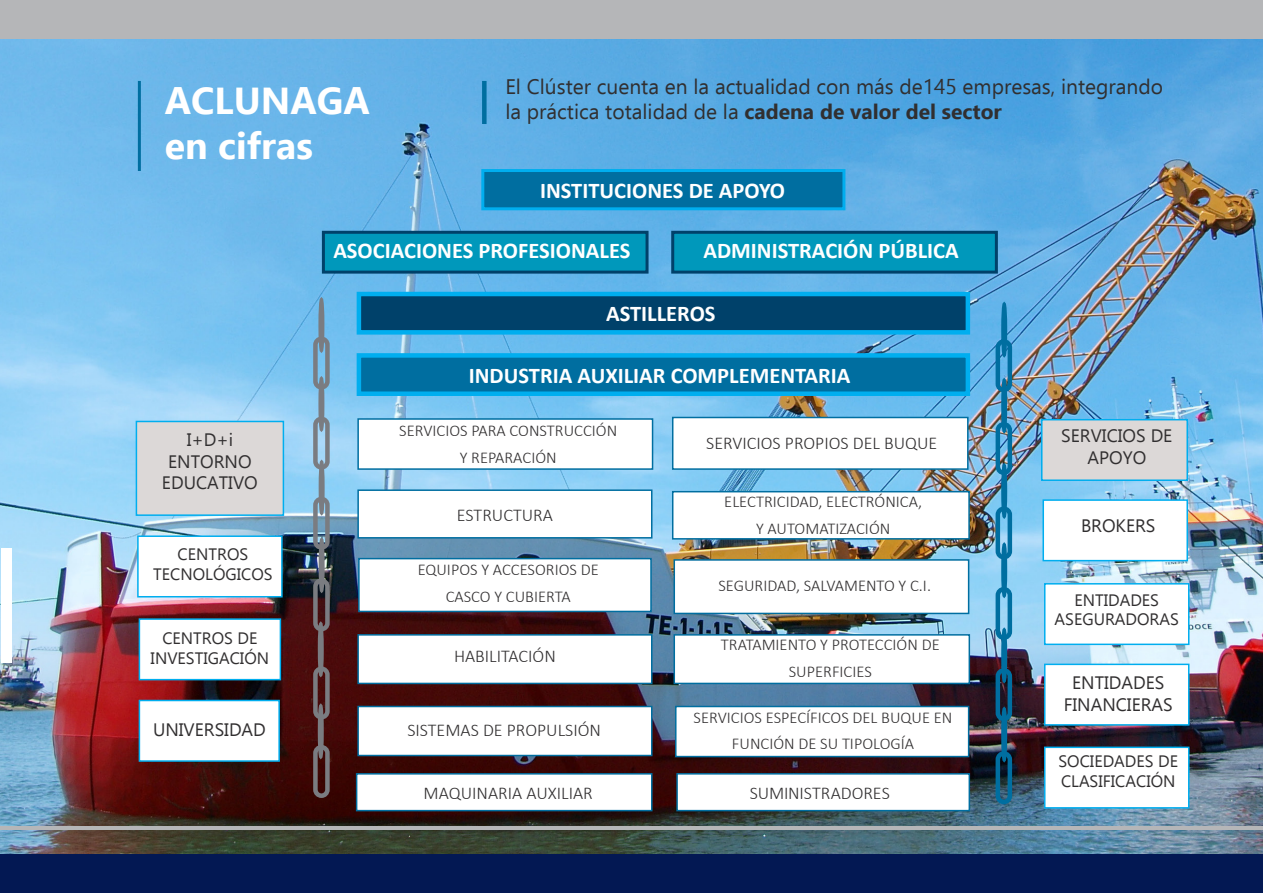
<style>
.page{position:relative;width:1263px;height:893px;background:#fff}
.page>*{position:absolute;margin:0;border:0;box-sizing:border-box;transform-origin:0 0}
.t1{font:700 37.5px/45px "Ebrima";color:#fff}
.t2{font:700 22.5px "Calibri";color:#fff}
.t3{font:21px/25.2px "Ebrima";color:#312f30}
.t4{font:300 18px "Calibri";color:#312f30}
.t5{font:18px/21.6px "Ebrima";color:#312f30;text-align:center}
.t6{font:300 16.5px/27px "Calibri";color:#312f30;text-align:center}
.t7{font:16.5px/19.8px "Ebrima";color:#312f30;text-align:center}
.s1{font-weight:700}
</style>
<div class="page">
<img style="left:0;top:38px;width:1263px;height:817px">
<div style="left:0;top:0;width:1263px;height:38px;background:#b5b6b8"></div>
<div style="left:2px;top:548px;width:10px;height:114px;background:#fff"></div>
<hr style="left:0;top:826px;width:1263px;height:3px;background:#b5b6b8">
<div style="left:0;top:855px;width:1263px;height:38px;background:#031853"></div>
<div style="left:481px;top:169px;width:364px;height:41px;background:#006ea0;border:3px solid #00aeef"></div>
<div style="left:322px;top:231px;width:326px;height:43px;background:#0098bb;border:3px solid #00416a"></div>
<div style="left:357px;top:418px;width:296px;height:52px;background:#fff;border:2px solid #006ea0"></div>
<div style="left:671px;top:231px;width:327px;height:43px;background:#0098bb;border:3px solid #00416a"></div>
<div style="left:357px;top:292px;width:613px;height:43px;background:#00416a;border:4px solid #00aeef"></div>
<div style="left:357px;top:353px;width:613px;height:43px;background:#006ea0;border:4px solid #00aeef"></div>
<div style="left:318px;top:298px;width:6px;height:54px;border:3px solid #7a7c81;border-radius:50%"></div>
<div style="left:313px;top:337px;width:17px;height:53px;border:4px solid #7a7c81;border-radius:6px"></div>
<div style="left:313px;top:417px;width:17px;height:53px;border:4px solid #7a7c81;border-radius:6px"></div>
<div style="left:313px;top:745px;width:17px;height:53px;border:4px solid #7a7c81;border-radius:6px"></div>
<div style="left:313px;top:666px;width:17px;height:53px;border:4px solid #7a7c81;border-radius:6px"></div>
<div style="left:313px;top:578px;width:17px;height:53px;border:4px solid #7a7c81;border-radius:6px"></div>
<div style="left:313px;top:497px;width:17px;height:53px;border:4px solid #7a7c81;border-radius:6px"></div>
<div style="left:318px;top:377px;width:6px;height:54px;border:3px solid #7a7c81;border-radius:50%"></div>
<div style="left:319px;top:460px;width:6px;height:55px;border:3px solid #7a7c81;border-radius:50%"></div>
<div style="left:319px;top:538px;width:6px;height:54px;border:3px solid #7a7c81;border-radius:50%"></div>
<div style="left:318px;top:622px;width:6px;height:55px;border:3px solid #7a7c81;border-radius:50%"></div>
<div style="left:318px;top:704px;width:6px;height:55px;border:3px solid #7a7c81;border-radius:50%"></div>
<div style="left:139px;top:700px;width:141px;height:62px;background:#fff;border:2px solid #00aeef"></div>
<div style="left:1044px;top:747px;width:145px;height:62px;background:#fff;border:2px solid #00aeef"></div>
<div style="left:1044px;top:664px;width:145px;height:62px;background:#fff;border:2px solid #00aeef"></div>
<div style="left:1044px;top:583px;width:145px;height:62px;background:#fff;border:2px solid #00aeef"></div>
<div style="left:1041px;top:419px;width:147px;height:62px;background:#dcd8d7;border:2px solid #00aeef"></div>
<div style="left:1042px;top:499px;width:146px;height:62px;background:#fff;border:2px solid #00aeef"></div>
<div style="left:139px;top:618px;width:142px;height:62px;background:#fff;border:2px solid #00aeef"></div>
<div style="left:137px;top:535px;width:146px;height:62px;background:#fff;border:2px solid #00aeef"></div>
<div style="left:136px;top:421px;width:148px;height:95px;background:#dcd8d7;border:2px solid #00aeef"></div>
<div style="left:357px;top:489px;width:295px;height:50px;background:#fff;border:2px solid #006ea0"></div>
<div style="left:358px;top:558px;width:294px;height:54px;background:#fff;border:2px solid #006ea0"></div>
<div style="left:357px;top:634px;width:295px;height:50px;background:#fff;border:2px solid #006ea0"></div>
<div style="left:357px;top:706px;width:295px;height:50px;background:#fff;border:2px solid #006ea0"></div>
<div style="left:356px;top:773px;width:296px;height:38px;background:#fff;border:2px solid #006ea0"></div>
<div style="left:672px;top:417px;width:296px;height:53px;background:#fff;border:2px solid #006ea0"></div>
<div style="left:673px;top:634px;width:297px;height:50px;background:#fff;border:2px solid #006ea0"></div>
<div style="left:675px;top:706px;width:294px;height:51px;background:#fff;border:2px solid #006ea0"></div>
<div style="left:676px;top:773px;width:294px;height:38px;background:#fff;border:2px solid #006ea0"></div>
<div style="left:672px;top:491px;width:298px;height:49px;background:#fff;border:2px solid #006ea0"></div>
<div style="left:673px;top:559px;width:296px;height:55px;background:#fff;border:2px solid #006ea0"></div>
<div style="left:1001px;top:302px;width:6px;height:55px;border:3px solid #006ea0;border-radius:50%"></div>
<div style="left:995px;top:339px;width:17px;height:53px;border:4px solid #006ea0;border-radius:6px"></div>
<div style="left:995px;top:422px;width:17px;height:53px;border:4px solid #006ea0;border-radius:6px"></div>
<div style="left:995px;top:587px;width:17px;height:53px;border:4px solid #006ea0;border-radius:6px"></div>
<div style="left:995px;top:668px;width:17px;height:53px;border:4px solid #006ea0;border-radius:6px"></div>
<div style="left:995px;top:506px;width:17px;height:53px;border:4px solid #006ea0;border-radius:6px"></div>
<div style="left:1001px;top:378px;width:6px;height:55px;border:3px solid #006ea0;border-radius:50%"></div>
<div style="left:1001px;top:464px;width:6px;height:54px;border:3px solid #006ea0;border-radius:50%"></div>
<div style="left:1001px;top:543px;width:6px;height:54px;border:3px solid #006ea0;border-radius:50%"></div>
<div style="left:1001px;top:628px;width:6px;height:55px;border:3px solid #006ea0;border-radius:50%"></div>
<div style="left:1001px;top:707px;width:6px;height:55px;border:3px solid #006ea0;border-radius:50%"></div>
<div style="left:995px;top:751px;width:17px;height:53px;border:4px solid #006ea0;border-radius:6px"></div>
<hr style="left:138px;top:81px;width:3px;height:90px;background:#006ea0">
<div style="left:482px;top:81px;width:5px;height:43px;background:#006ea0"></div>
<h1 class="t1" style="left:165px;top:76px;width:207px">ACLUNAGA en cifras</h1>
<p class="t3" style="left:505px;top:74px;width:659px">El Clúster cuenta en la actualidad con más de145 empresas, integrando la práctica totalidad de la <span class="s1">cadena de valor del sector</span></p>
<h2 class="t2" style="left:540px;top:174px;width:247px">INSTITUCIONES DE APOYO</h2>
<h2 class="t2" style="left:333px;top:235px;width:299px">ASOCIACIONES PROFESIONALES</h2>
<h2 class="t2" style="left:703px;top:235px;width:257px">ADMINISTRACIÓN PÚBLICA</h2>
<h2 class="t2" style="left:606px;top:298px;width:111px">ASTILLEROS</h2>
<p class="t5" style="left:162px;top:428px;width:97px">I+D+i<br>ENTORNO<br>EDUCATIVO</p>
<h2 class="t2" style="left:469px;top:360px;width:383px">INDUSTRIA AUXILIAR COMPLEMENTARIA</h2>
<p class="t6" style="left:399px;top:416px;width:219px">SERVICIOS PARA CONSTRUCCIÓN<br>Y REPARACIÓN</p>
<p class="t4" style="left:706px;top:431px;width:233px">SERVICIOS PROPIOS DEL BUQUE</p>
<p class="t5" style="left:1061px;top:425px;width:113px">SERVICIOS DE<br>APOYO</p>
<p class="t4" style="left:457px;top:504px;width:97px">ESTRUCTURA</p>
<p class="t6" style="left:724px;top:488px;width:199px">ELECTRICIDAD, ELECTRÓNICA,<br>Y AUTOMATIZACIÓN</p>
<p class="t5" style="left:1081px;top:514px;width:76px">BROKERS</p>
<p class="t7" style="left:153px;top:544px;width:121px">CENTROS<br>TECNOLÓGICOS</p>
<p class="t6" style="left:418px;top:556px;width:183px">EQUIPOS Y ACCESORIOS DE<br>CASCO Y CUBIERTA</p>
<p class="t6" style="left:718px;top:572px;width:214px">SEGURIDAD, SALVAMENTO Y C.I.</p>
<p class="t7" style="left:1055px;top:589px;width:126px">ENTIDADES<br>ASEGURADORAS</p>
<p class="t7" style="left:151px;top:628px;width:120px">CENTROS DE<br>INVESTIGACIÓN</p>
<p class="t5" style="left:153px;top:718px;width:114px">UNIVERSIDAD</p>
<p class="t4" style="left:454px;top:645px;width:103px">HABILITACIÓN</p>
<p class="t4" style="left:407px;top:719px;width:195px">SISTEMAS DE PROPULSIÓN</p>
<p class="t4" style="left:424px;top:782px;width:171px">MAQUINARIA AUXILIAR</p>
<p class="t6" style="left:721px;top:631px;width:220px">TRATAMIENTO Y PROTECCIÓN DE<br>SUPERFICIES</p>
<p class="t6" style="left:694px;top:703px;width:260px">SERVICIOS ESPECÍFICOS DEL BUQUE EN<br>FUNCIÓN DE SU TIPOLOGÍA</p>
<p class="t4" style="left:750px;top:781px;width:141px">SUMINISTRADORES</p>
<p class="t5" style="left:1064px;top:671px;width:111px">ENTIDADES<br>FINANCIERAS</p>
<p class="t7" style="left:1058px;top:750px;width:121px;text-align:left">SOCIEDADES DE<br>CLASIFICACIÓN</p>
</div>
